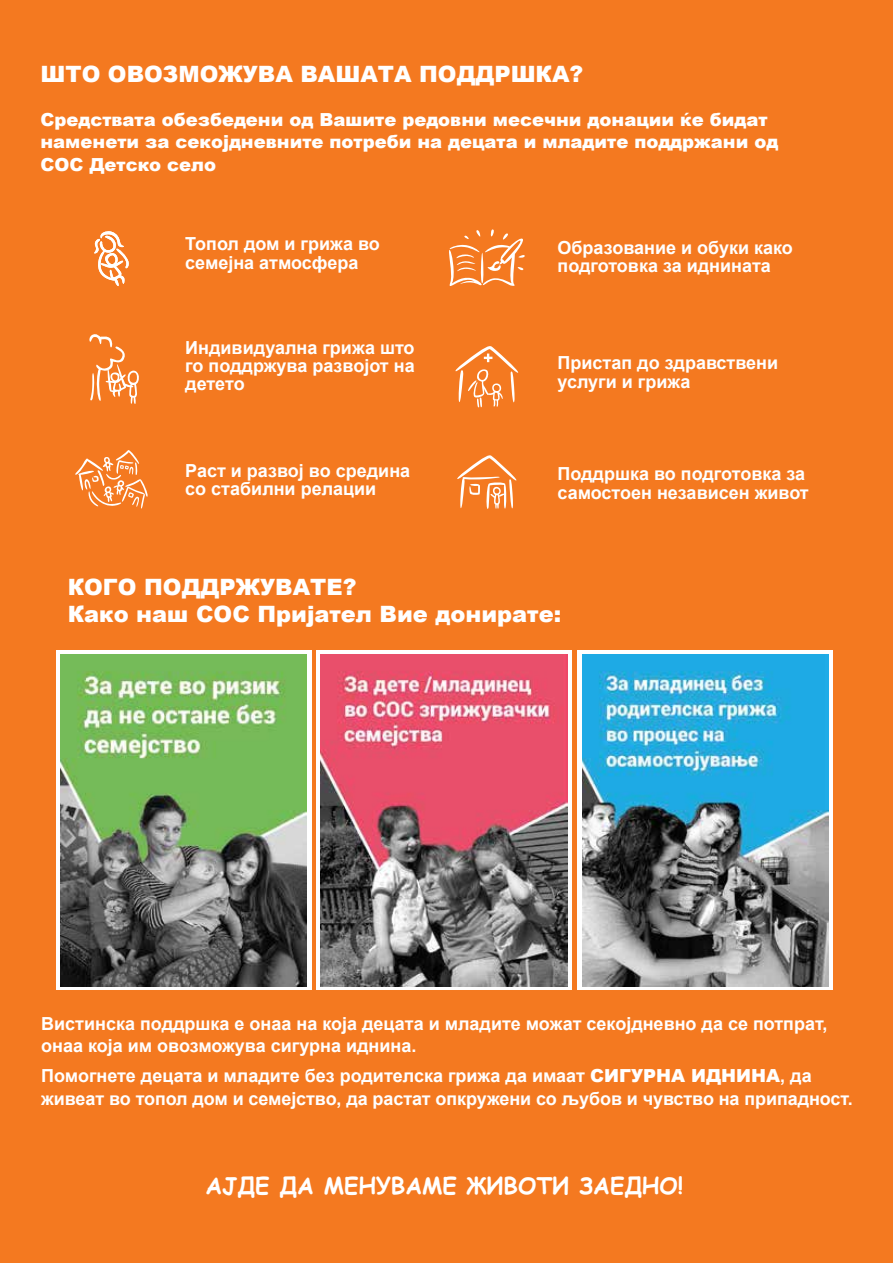
<style>
.page{position:relative;width:893px;height:1263px;background:#f47920}
.page>*{position:absolute;margin:0;border:0;box-sizing:border-box;transform-origin:0 0}
.t1{font:700 22.95px "Comic Sans MS";color:#fff}
.t2{font:900 22.5px/27px "Arial";color:#fff}
.t3{font:700 18px/18.5px "Arial";color:#fff}
.t4{font:900 18px/22.5px "Arial";color:#fff}
.s1{font-weight:900}
</style>
<div class="page">
<svg style="left:56px;top:651px;width:256px;height:339px;background:#e6ebe4"></svg>
<svg style="left:316px;top:651px;width:256px;height:339px;background:#e9dadd"></svg>
<div style="left:577px;top:651px;width:256px;height:339px;background:linear-gradient(to right,#fff,#fff)"></div>
<img style="left:61px;top:655px;width:246px;height:331px">
<img style="left:321px;top:655px;width:246px;height:331px">
<img style="left:582px;top:655px;width:246px;height:331px">
<svg style="left:449px;top:229px;width:76px;height:57px"></svg>
<svg style="left:457px;top:455px;width:60px;height:54px"></svg>
<svg style="left:75px;top:450px;width:73px;height:59px"></svg>
<svg style="left:89px;top:334px;width:50px;height:70px"></svg>
<svg style="left:94px;top:231px;width:35px;height:56px"></svg>
<svg style="left:455px;top:346px;width:64px;height:61px"></svg>
<p class="t2" style="left:40px;top:60px;width:544px">ШТО ОВОЗМОЖУВА ВАШАТА ПОДДРШКА?</p>
<p class="t4" style="left:40px;top:108px;width:739px">Средствата обезбедени од Вашите редовни месечни донации ќе бидат наменети за секојдневните потреби на децата и младите поддржани од<br>СОС Детско село</p>
<p class="t3" style="left:185px;top:235px;width:196px">Топол дом и грижа во семејна атмосфера</p>
<p class="t3" style="left:185px;top:338px;width:231px;text-align:justify">Индивидуална грижа што го поддржува развојот на детето</p>
<p class="t3" style="left:185px;top:461px;width:226px">Раст и развој во средина со стабилни релации</p>
<p class="t3" style="left:557px;top:239px;width:237px">Образование и обуки како подготовка за иднината</p>
<p class="t3" style="left:557px;top:354px;width:222px">Пристап до здравствени услуги и грижа</p>
<p class="t3" style="left:557px;top:465px;width:253px">Поддршка во подготовка за самостоен независен живот</p>
<p class="t2" style="left:68px;top:573px;width:495px">КОГО ПОДДРЖУВАТЕ?<br>Како наш СОС Пријател Вие донирате:</p>
<p class="t3" style="left:41px;top:1012px;width:788px;line-height:22.5px">Вистинска поддршка е онаа на која децата и младите можат секојдневно да се потпрат, онаа која им овозможува сигурна иднина.</p>
<p class="t3" style="left:41px;top:1065px;width:813px;line-height:22.5px">Помогнете децата и младите без родителска грижа да имаат <span class="s1">СИГУРНА ИДНИНА</span>, да живеат во топол дом и семејство, да растат опкружени со љубов и чувство на припадност.</p>
<p class="t1" style="left:205px;top:1168px;width:479px">АЈДЕ ДА МЕНУВАМЕ ЖИВОТИ ЗАЕДНО!</p>
</div>
